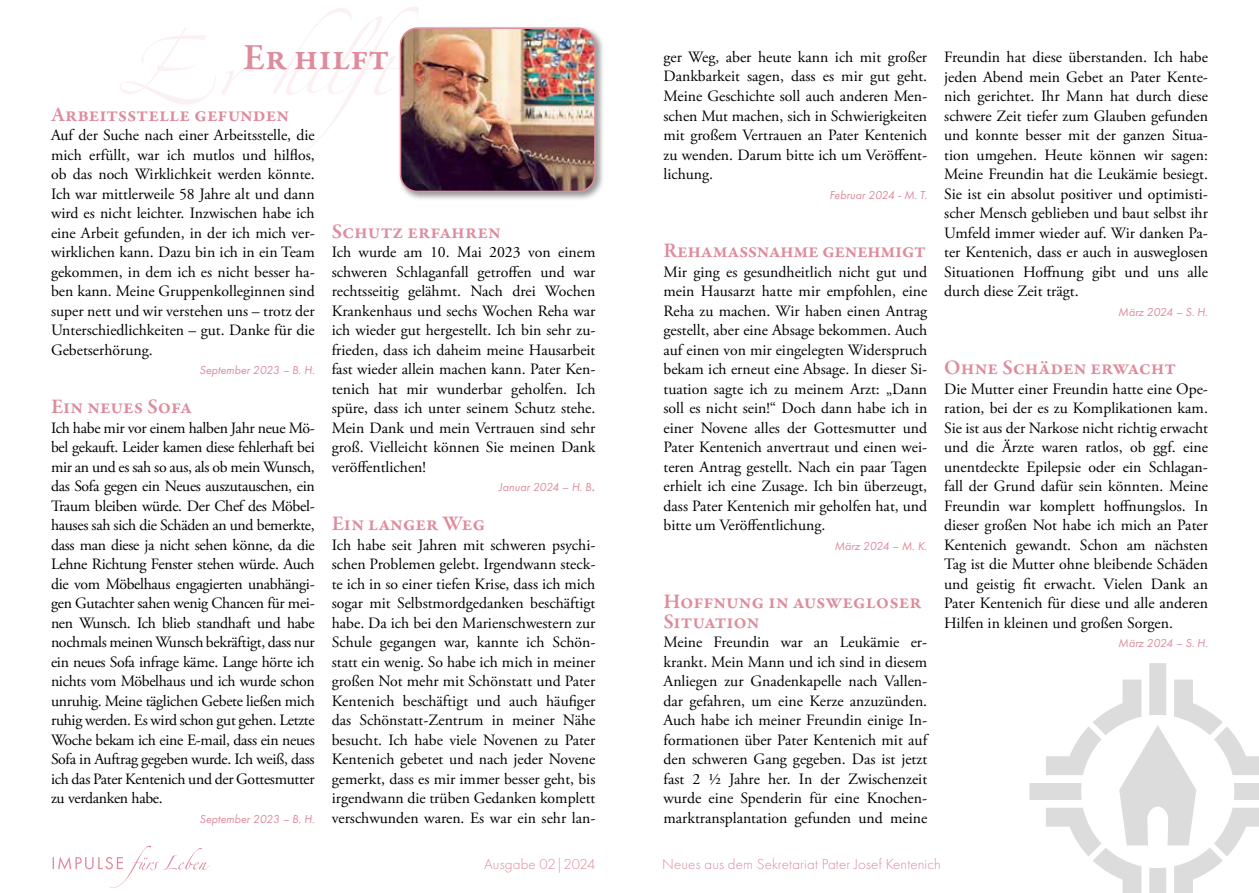
<style>
.page{position:relative;width:1259px;height:893px;background:#fff}
.page>*{position:absolute;margin:0;border:0;box-sizing:border-box;transform-origin:0 0}
.t1{font:600 37.5px "Garamond Premr Pro";color:#de8b9c}
.t2{font:600 21px/19.5px "Garamond Premr Pro";letter-spacing:-.005em;color:#de8b9c}
.t3{font:600 21px "Garamond Premr Pro";letter-spacing:-.025em;color:#de8b9c}
.t4{font:15.75px/19.5px "Adobe Garamond Pro";color:#000;text-align:justify}
.t5{font:300 15px "Futura PT";letter-spacing:.01em;color:#de8b9c}
.t6{font:italic 12px "Futura PT";color:#de8b9c}
.s1{font-family:"Adobe Garamond Pro";font-style:normal;font-size:15.75px}
</style>
<div class="page">
<svg style="left:53px;top:846px;width:157px;height:42px"></svg>
<svg style="left:1029px;top:663px;width:230px;height:230px"></svg>
<div style="left:397px;top:25px;width:208px;height:176px;background:#000;opacity:.4"></div>
<img style="left:400px;top:29px;width:195px;height:162px">
<div style="left:400px;top:27px;width:196px;height:165px;border:2px solid #de8b9c;border-radius:17px"></div>
<svg style="left:120px;top:7px;width:299px;height:155px"></svg>
<h1 class="t1" style="left:243px;top:35px;width:147px">Er hilft</h1>
<h2 class="t2" style="left:51px;top:105px;width:240px">Arbeitsstelle gefunden</h2>
<p class="t4" style="left:51px;top:126px;width:265px">Auf der Suche nach einer Arbeitsstelle, die mich erfüllt, war ich mutlos und hilflos, ob das noch Wirklichkeit werden könnte.<br>Ich war mittlerweile 58 Jahre alt und dann wird es nicht leichter. Inzwischen habe ich eine Arbeit gefunden, in der ich mich ver&shy;wirklichen kann. Dazu bin ich in ein Team gekommen, in dem ich es nicht besser ha&shy;ben kann. Meine Gruppenkolleginnen sind super nett und wir verstehen uns – trotz der Unterschiedlichkeiten – gut. Danke für die Gebetserhörung.</p>
<p class="t6" style="left:199px;top:363px;width:117px">September 2023 – B. H.</p>
<h2 class="t2" style="left:51px;top:397px;width:143px">Ein neues Sofa</h2>
<p class="t4" style="left:51px;top:418px;width:265px">Ich habe mir vor einem halben Jahr neue Mö&shy;bel gekauft. Leider kamen diese fehlerhaft bei mir an und es sah so aus, als ob mein Wunsch, das Sofa gegen ein Neues auszutauschen, ein Traum bleiben würde. Der Chef des Möbel&shy;hauses sah sich die Schäden an und bemerkte, dass man diese ja nicht sehen könne, da die Lehne Richtung Fenster stehen würde. Auch die vom Möbelhaus engagierten unabhängi&shy;gen Gutachter sahen wenig Chancen für mei&shy;nen Wunsch. Ich blieb standhaft und habe nochmals meinen Wunsch bekräftigt, dass nur ein neues Sofa infrage käme. Lange hörte ich nichts vom Möbelhaus und ich wurde schon unruhig. Meine täglichen Gebete ließen mich ruhig werden. Es wird schon gut gehen. Letzte Woche bekam ich eine E-mail, dass ein neues Sofa in Auftrag gegeben wurde. Ich weiß, dass ich das Pater Kentenich und der Gottesmutter zu verdanken habe.</p>
<p class="t6" style="left:199px;top:811px;width:117px">September 2023 – B. H.</p>
<h2 class="t2" style="left:332px;top:222px;width:171px">Schutz erfahren</h2>
<p class="t4" style="left:332px;top:243px;width:265px">Ich wurde am 10. Mai 2023 von einem schweren Schlaganfall getroffen und war rechtsseitig gelähmt. Nach drei Wochen Krankenhaus und sechs Wochen Reha war ich wieder gut hergestellt. Ich bin sehr zu&shy;frieden, dass ich daheim meine Hausarbeit fast wieder allein machen kann. Pater Ken&shy;tenich hat mir wunderbar geholfen. Ich spüre, dass ich unter seinem Schutz stehe.<br>Mein Dank und mein Vertrauen sind sehr groß. Vielleicht können Sie meinen Dank veröffentlichen!</p>
<p class="t6" style="left:499px;top:480px;width:98px">Januar 2024 – H. B<span class="s1">.</span></p>
<h2 class="t2" style="left:332px;top:514px;width:155px">Ein langer Weg</h2>
<p class="t4" style="left:332px;top:535px;width:265px">Ich habe seit Jahren mit schweren psychi&shy;schen Problemen gelebt. Irgendwann steck&shy;te ich in so einer tiefen Krise, dass ich mich sogar mit Selbstmordgedanken beschäftigt habe. Da ich bei den Marienschwestern zur Schule gegangen war, kannte ich Schön&shy;statt ein wenig. So habe ich mich in meiner großen Not mehr mit Schönstatt und Pater Kentenich beschäftigt und auch häufiger das Schönstatt-Zentrum in meiner Nähe besucht. Ich habe viele Novenen zu Pater Kentenich gebetet und nach jeder Novene gemerkt, dass es mir immer besser geht, bis irgendwann die trüben Gedanken komplett verschwunden waren. Es war ein sehr lan-</p>
<p class="t5" style="left:484px;top:855px;width:113px">Ausgabe 02|2024</p>
<p class="t4" style="left:663px;top:48px;width:265px">ger Weg, aber heute kann ich mit großer Dankbarkeit sagen, dass es mir gut geht.<br>Meine Geschichte soll auch anderen Men&shy;schen Mut machen, sich in Schwierigkeiten mit großem Vertrauen an Pater Kentenich zu wenden. Darum bitte ich um Veröffent&shy;lichung.</p>
<p class="t6" style="left:829px;top:187px;width:99px">Februar 2024 - M. T.</p>
<h2 class="t3" style="left:663px;top:238px;width:264px">Rehamassnahme genehmigt</h2>
<p class="t4" style="left:663px;top:262px;width:265px">Mir ging es gesundheitlich nicht gut und mein Hausarzt hatte mir empfohlen, eine Reha zu machen. Wir haben einen Antrag gestellt, aber eine Absage bekommen. Auch auf einen von mir eingelegten Widerspruch bekam ich erneut eine Absage. In dieser Si&shy;tuation sagte ich zu meinem Arzt: „Dann soll es nicht sein!“ Doch dann habe ich in einer Novene alles der Gottesmutter und Pater Kentenich anvertraut und einen wei&shy;teren Antrag gestellt. Nach ein paar Tagen erhielt ich eine Zusage. Ich bin überzeugt, dass Pater Kentenich mir geholfen hat, und bitte um Veröffentlichung.</p>
<p class="t6" style="left:834px;top:538px;width:94px">März 2024 – M. K.</p>
<h2 class="t2" style="left:663px;top:592px;width:259px">Hoffnung in auswegloser<br>Situation</h2>
<p class="t4" style="left:663px;top:633px;width:265px">Meine Freundin war an Leukämie er&shy;krankt. Mein Mann und ich sind in diesem Anliegen zur Gnadenkapelle nach Vallen&shy;dar gefahren, um eine Kerze anzuzünden.<br>Auch habe ich meiner Freundin einige In&shy;formationen über Pater Kentenich mit auf den schweren Gang gegeben. Das ist jetzt fast 2 ½ Jahre her. In der Zwischenzeit wurde eine Spenderin für eine Knochen&shy;marktransplantation gefunden und meine</p>
<p class="t4" style="left:944px;top:48px;width:265px">Freundin hat diese überstanden. Ich habe jeden Abend mein Gebet an Pater Kente&shy;nich gerichtet. Ihr Mann hat durch diese schwere Zeit tiefer zum Glauben gefunden und konnte besser mit der ganzen Situa&shy;tion umgehen. Heute können wir sagen:<br>Meine Freundin hat die Leukämie besiegt.<br>Sie ist ein absolut positiver und optimisti&shy;scher Mensch geblieben und baut selbst ihr Umfeld immer wieder auf. Wir danken Pa&shy;ter Kentenich, dass er auch in ausweglosen Situationen Hoffnung gibt und uns alle durch diese Zeit trägt.</p>
<p class="t6" style="left:1118px;top:304px;width:91px">März 2024 – S. H.</p>
<h2 class="t2" style="left:944px;top:358px;width:233px">Ohne Schäden erwacht</h2>
<p class="t4" style="left:944px;top:379px;width:265px">Die Mutter einer Freundin hatte eine Ope&shy;ration, bei der es zu Komplikationen kam.<br>Sie ist aus der Narkose nicht richtig erwacht und die Ärzte waren ratlos, ob ggf. eine unentdeckte Epilepsie oder ein Schlagan&shy;fall der Grund dafür sein könnten. Meine Freundin war komplett hoffnungslos. In dieser großen Not habe ich mich an Pater Kentenich gewandt. Schon am nächsten Tag ist die Mutter ohne bleibende Schäden und geistig fit erwacht. Vielen Dank an Pater Kentenich für diese und alle anderen Hilfen in kleinen und großen Sorgen.</p>
<p class="t6" style="left:1118px;top:636px;width:91px">März 2024 – S. H.</p>
<p class="t5" style="left:662px;top:855px;width:280px">Neues aus dem Sekretariat Pater Josef Kentenich</p>
</div>
